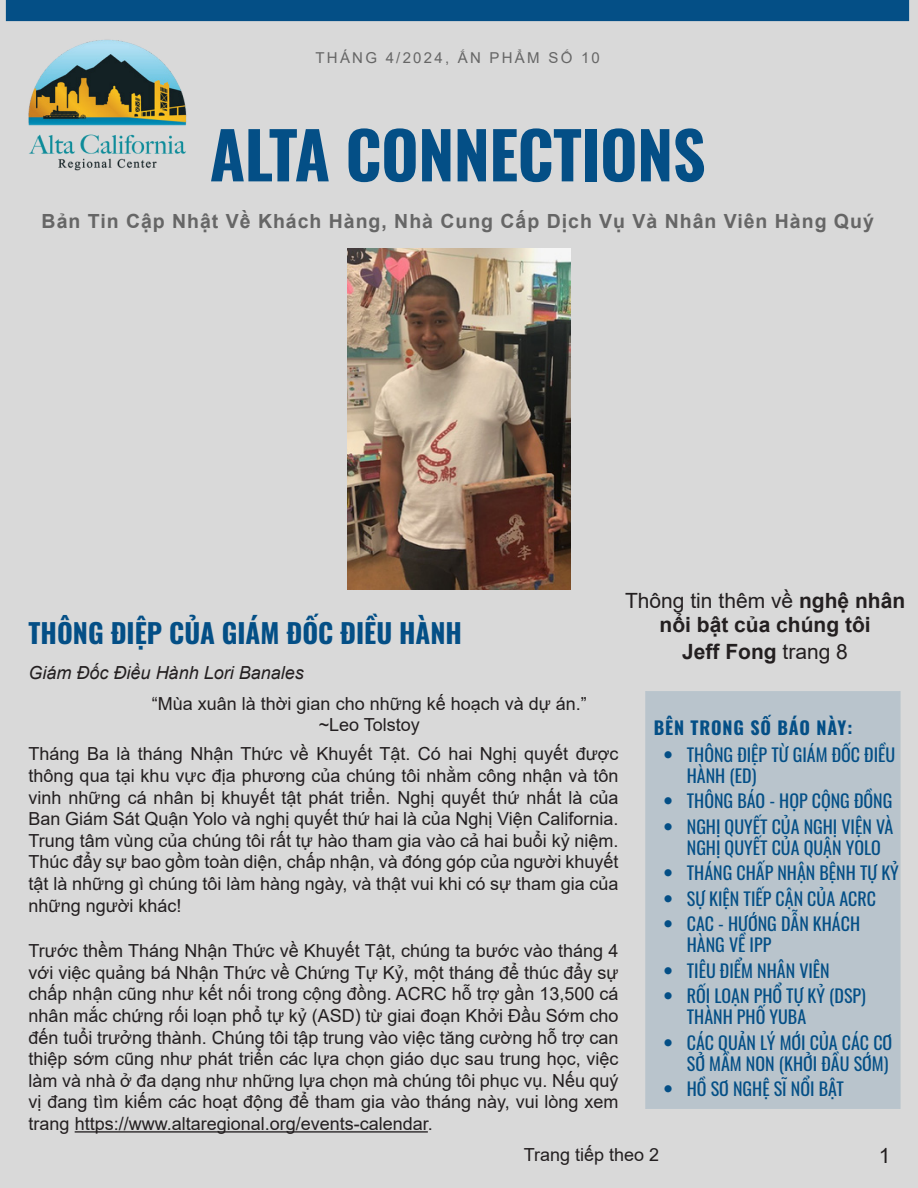
<style>
.page{position:relative;width:918px;height:1188px;background:#d9d9d9}
.page>*{position:absolute;margin:0;border:0;box-sizing:border-box;transform-origin:0 0}
.t1{font:700 64.5px "Oswald";letter-spacing:-.01em;color:#044f86}
.t2{font:700 27px "Oswald";color:#044f86}
.t3{font:700 21px/24px "Arial";color:#231f20;text-align:center}
.t4{font:21px "Arial";color:#231f20}
.t5{font:700 19.5px "Arial";letter-spacing:.05em;color:#666}
.t6{font:18px/21.6px "Arial";color:#231f20;text-align:justify}
.t7{font:18px/21px "Oswald";color:#044f86}
.t8{font:italic 18px "Arial";color:#231f20}
.t9{font:700 18px "Oswald";letter-spacing:.05em;color:#044f86}
.t10{font:15px "Arial";letter-spacing:.15em;color:#666}
.s1{font-weight:400}
.s2{font-family:"Arial";font-size:28.5px}
</style>
<div class="page">
<div style="left:6px;top:0;width:903px;height:21px;background:#044f86"></div>
<div style="left:646px;top:691px;width:254px;height:418px;background:#b9c4cc"></div>
<img style="left:28px;top:39px;width:159px;height:132px">
<img style="left:348px;top:248px;width:222px;height:341px">
<hr style="left:75px;top:1131px;width:353px;height:2px;background:#231f20">
<p class="t10" style="left:316px;top:48px;width:286px">THÁNG 4/2024, ẤN PHẨM SỐ 10</p>
<p class="t1" style="left:210px;top:98px;width:498px">ALTA CONNECTIONS</p>
<p class="t5" style="left:42px;top:207px;width:834px">Bản Tin Cập Nhật Về Khách Hàng, Nhà Cung Cấp Dịch Vụ Và Nhân Viên Hàng Quý</p>
<p class="t3" style="left:625px;top:589px;width:282px"><span class="s1">Thông tin thêm về</span> nghệ nhân nổi bật của chúng tôi</p>
<p class="t3" style="left:682px;top:640px;width:167px">Jeff Fong <span class="s1">trang 8</span></p>
<p class="t2" style="left:29px;top:609px;width:435px">THÔNG ĐIỆP CỦA GIÁM ĐỐC ĐIỀU HÀNH</p>
<p class="t8" style="left:29px;top:661px;width:277px">Giám Đốc Điều Hành Lori Banales</p>
<p class="t6" style="left:152px;top:692px;width:437px;text-align:center">“Mùa xuân là thời gian cho những kế hoạch và dự án.” ~Leo Tolstoy</p>
<p class="t6" style="left:29px;top:743px;width:591px">Tháng Ba là tháng Nhận Thức về Khuyết Tật. Có hai Nghị quyết được thông qua tại khu vực địa phương của chúng tôi nhằm công nhận và tôn vinh những cá nhân bị khuyết tật phát triển. Nghị quyết thứ nhất là của Ban Giám Sát Quận Yolo và nghị quyết thứ hai là của Nghị Viện California.<br>Trung tâm vùng của chúng tôi rất tự hào tham gia vào cả hai buổi kỷ niệm.<br>Thúc đẩy sự bao gồm toàn diện, chấp nhận, và đóng góp của người khuyết tật là những gì chúng tôi làm hàng ngày, và thật vui khi có sự tham gia của những người khác!</p>
<p class="t6" style="left:29px;top:940px;width:591px">Trước thềm Tháng Nhận Thức về Khuyết Tật, chúng ta bước vào tháng 4 với việc quảng bá Nhận Thức về Chứng Tự Kỷ, một tháng để thúc đẩy sự chấp nhận cũng như kết nối trong cộng đồng. ACRC hỗ trợ gần 13,500 cá nhân mắc chứng rối loạn phổ tự kỷ (ASD) từ giai đoạn Khởi Đầu Sớm cho đến tuổi trưởng thành. Chúng tôi tập trung vào việc tăng cường hỗ trợ can thiệp sớm cũng như phát triển các lựa chọn giáo dục sau trung học, việc làm và nhà ở đa dạng như những lựa chọn mà chúng tôi phục vụ. Nếu quý vị đang tìm kiếm các hoạt động để tham gia vào tháng này, vui lòng xem trang https://www.altaregional.org/events-calendar.</p>
<p class="t9" style="left:654px;top:711px;width:200px">BÊN TRONG SỐ BÁO NÀY:</p>
<p class="t7" style="left:687px;top:742px;width:210px;text-indent:-24px"><span class="s2">•</span> THÔNG ĐIỆP TỪ GIÁM ĐỐC ĐIỀU<br>HÀNH (ED)</p>
<p class="t7" style="left:663px;top:788px;width:231px"><span class="s2">•</span> THÔNG BÁO - HỌP CỘNG ĐỒNG</p>
<p class="t7" style="left:687px;top:814px;width:208px;text-indent:-24px"><span class="s2">•</span> NGHỊ QUYẾT CỦA NGHỊ VIỆN VÀ<br>NGHỊ QUYẾT CỦA QUẬN YOLO</p>
<p class="t7" style="left:663px;top:860px;width:237px"><span class="s2">•</span> THÁNG CHẤP NHẬN BỆNH TỰ KỶ</p>
<p class="t7" style="left:663px;top:886px;width:214px"><span class="s2">•</span> SỰ KIỆN TIẾP CẬN CỦA ACRC</p>
<p class="t7" style="left:687px;top:911px;width:175px;text-indent:-24px"><span class="s2">•</span> CAC - HƯỚNG DẪN KHÁCH<br>HÀNG VỀ IPP</p>
<p class="t7" style="left:663px;top:958px;width:168px"><span class="s2">•</span> TIÊU ĐIỂM NHÂN VIÊN</p>
<p class="t7" style="left:687px;top:983px;width:181px;text-indent:-24px"><span class="s2">•</span> RỐI LOẠN PHỔ TỰ KỶ (DSP)<br>THÀNH PHỐ YUBA</p>
<p class="t7" style="left:663px;top:1030px;width:231px;text-align:right"><span class="s2">•</span> CÁC QUẢN LÝ MỚI CỦA CÁC CƠ<br>SỞ MẦM NON (KHỞI ĐẦU SỚM)</p>
<p class="t7" style="left:663px;top:1076px;width:182px"><span class="s2">•</span> HỒ SƠ NGHỆ SĨ NỔI BẬT</p>
<p class="t6" style="left:524px;top:1144px;width:137px">Trang tiếp theo 2</p>
<p class="t4" style="left:879px;top:1141px;width:13px">1</p>
</div>
